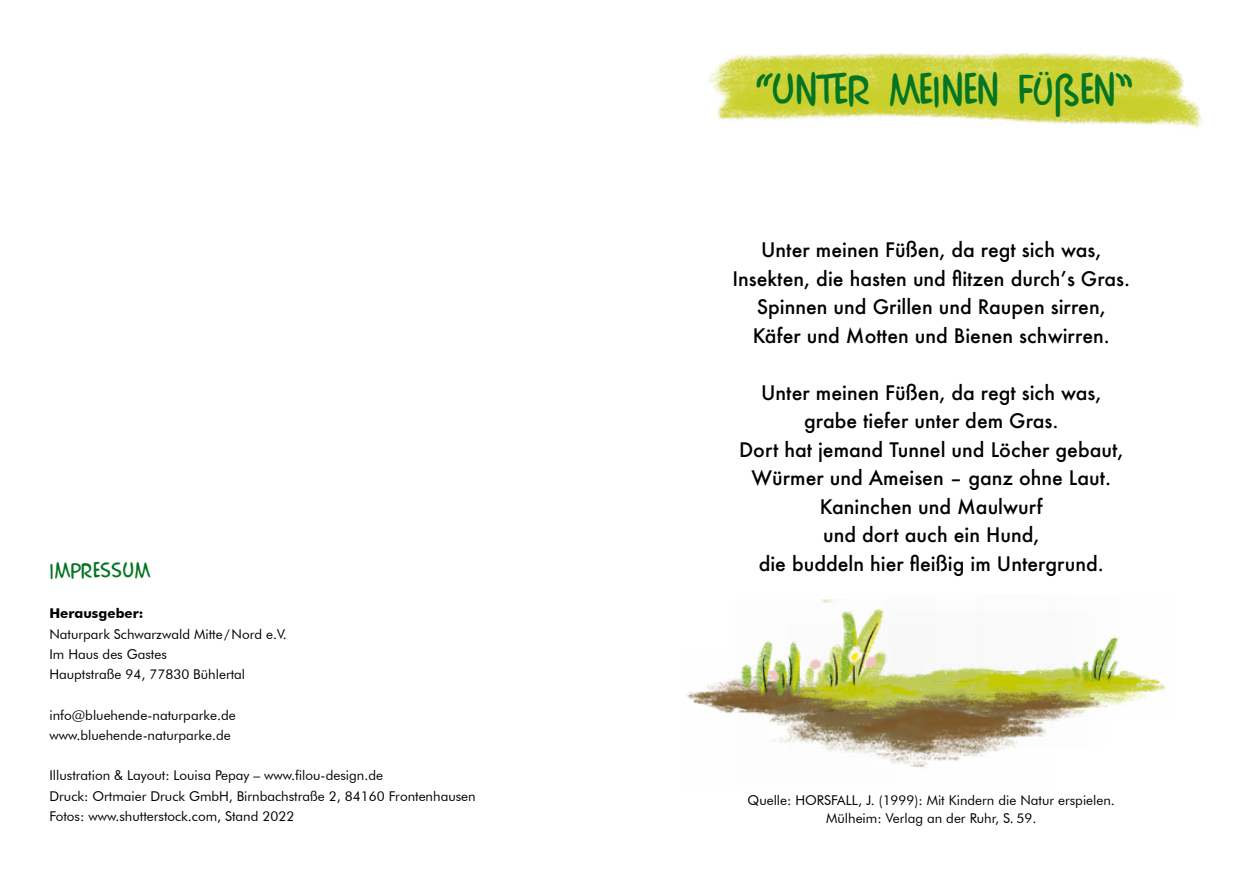
<style>
.page{position:relative;width:1259px;height:893px;background:#fff}
.page>*{position:absolute;margin:0;border:0;box-sizing:border-box;transform-origin:0 0}
.t1{font:45px "Comics Car Toon";color:#057523}
.t2{font:22.5px "Comics Car Toon";letter-spacing:.03em;color:#057523}
.t3{font:500 19.5px/28.5px "Futura";color:#000;text-align:center}
.t4{font:13.5px/20.2px "Futura BT";color:#000}
.t5{font:700 13.5px "Futura BT";color:#000}
.s1{font-family:"Chalkboard"}
</style>
<div class="page">
<img style="left:709px;top:53px;width:494px;height:75px">
<img style="left:897px;top:718px;width:156px;height:50px">
<img style="left:686px;top:678px;width:211px;height:86px">
<img style="left:1077px;top:670px;width:89px;height:46px">
<img style="left:979px;top:663px;width:98px;height:55px">
<img style="left:786px;top:664px;width:193px;height:62px">
<img style="left:1048px;top:637px;width:74px;height:53px">
<img style="left:735px;top:599px;width:201px;height:120px">
<h2 class="t2" style="left:49px;top:559px;width:102px">IMPRESSUM</h2>
<p class="t5" style="left:49px;top:605px;width:96px">Herausgeber:</p>
<p class="t4" style="left:49px;top:624px;width:239px">Naturpark Schwarzwald Mitte/Nord e.V.<br>Im Haus des Gastes<br>Hauptstraße 94, 77830 Bühlertal</p>
<p class="t4" style="left:49px;top:705px;width:188px">info@bluehende-naturparke.de www.bluehende-naturparke.de</p>
<p class="t4" style="left:49px;top:765px;width:428px">Illustration &amp; Layout: Louisa Pepay – www.filou-design.de<br>Druck: Ortmaier Druck GmbH, Birnbachstraße 2, 84160 Frontenhausen<br>Fotos: www.shutterstock.com, Stand 2022</p>
<h1 class="t1" style="left:755px;top:68px;width:378px">“UNTER MEINEN FÜ<span class="s1">ß</span>EN”</h1>
<h3 class="t3" style="left:732px;top:235px;width:399px">Unter meinen Füßen, da regt sich was, Insekten, die hasten und flitzen durch’s Gras.<br>Spinnen und Grillen und Raupen sirren, Käfer und Motten und Bienen schwirren.</h3>
<h3 class="t3" style="left:739px;top:378px;width:386px">Unter meinen Füßen, da regt sich was, grabe tiefer unter dem Gras.<br>Dort hat jemand Tunnel und Löcher gebaut,<br>Würmer und Ameisen – ganz ohne Laut.<br>Kaninchen und Maulwurf<br>und dort auch ein Hund,<br>die buddeln hier fleißig im Untergrund.</h3>
<p class="t4" style="left:747px;top:791px;width:369px;line-height:18px;text-align:center">Quelle: HORSFALL, J. (1999): Mit Kindern die Natur erspielen.<br>Mülheim: Verlag an der Ruhr, S. 59.</p>
</div>
